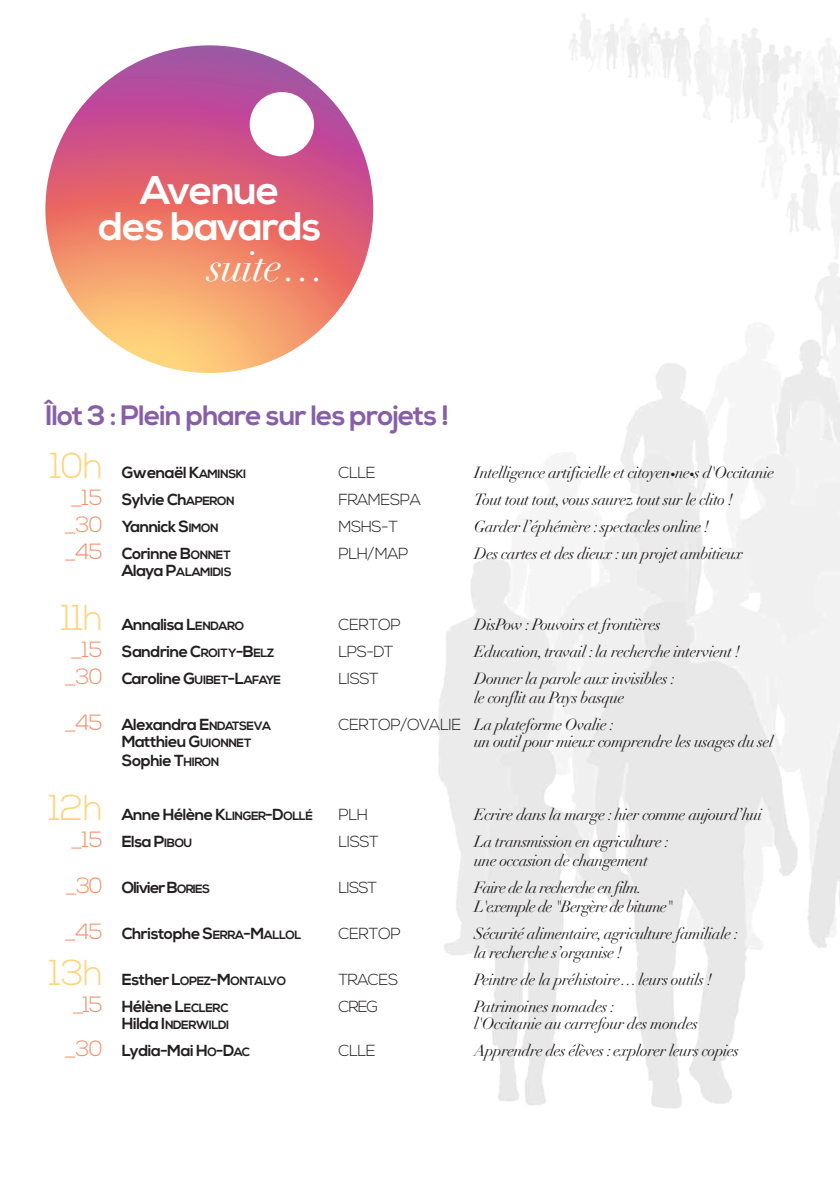
<style>
.page{position:relative;width:840px;height:1191px;background:#fff}
.page>*{position:absolute;margin:0;border:0;box-sizing:border-box;transform-origin:0 0}
.t1{font:italic 42px "Didot";letter-spacing:-.025em;color:#fff}
.t2{font:700 40px/36px "Nexa";letter-spacing:-.025em;color:#fff;text-align:center}
.t3{font:300 36px "Nexa";letter-spacing:-.03em;color:#fed47e}
.t4{font:700 28px "Nexa";letter-spacing:-.03em;color:#875fa8}
.t5{font:italic 16px/19px "Didot";letter-spacing:-.03em;color:#231f20}
.t6{font:700 16px "Nexa";letter-spacing:-.03em;color:#231f20}
.t7{font:300 16px "Nexa";letter-spacing:-.03em;color:#231f20}
.t8{font:italic 16px/19px "Didot";letter-spacing:-.055em;color:#231f20}
.t9{font:700 16px "Nexa";letter-spacing:-.055em;color:#231f20}
.t10{font:700 12px "Nexa";letter-spacing:-.035em;color:#231f20}
.s1{font-size:12px}
.s2{font-size:10px}
.s3{font-weight:300;font-size:22px;color:#f2916c}
.s4{font-size:16px}
.s5{font-family:"Nexa";font-weight:300;font-style:normal}
</style>
<div class="page">
<svg style="left:45px;top:45px;width:328px;height:328px;background:#de757a"></svg>
<div style="left:249px;top:92px;width:65px;height:64px;background:#fff;border-radius:50%"></div>
<h2 class="t2" style="left:98px;top:174px;width:224px">Avenue<br>des bavards</h2>
<h1 class="t1" style="left:208px;top:241px;width:117px">suite…</h1>
<h3 class="t4" style="left:45px;top:399px;width:405px">Îlot 3 : Plein phare sur les projets !</h3>
<h3 class="t3" style="left:50px;top:445px;width:54px">10h</h3>
<p class="t6" style="left:122px;top:463px;width:126px">Gwenaël K<span class="s1">AMINSKI</span></p>
<p class="t7" style="left:338px;top:463px;width:39px">CLLE</p>
<p class="t5" style="left:474px;top:463px;width:301px">Intelligence artificielle et citoyen<span class="s2">•</span>ne<span class="s2">•</span>s d'Occitanie</p>
<p class="t6" style="left:71px;top:490px;width:165px"><span class="s3">_15</span> Sylvie Ch<span class="s1">APERON</span></p>
<p class="t7" style="left:338px;top:490px;width:84px">FRAMESPA</p>
<p class="t5" style="left:474px;top:490px;width:260px">Tout tout tout, vous saurez tout sur le clito !</p>
<p class="t6" style="left:65px;top:517px;width:155px"><span class="s3">_30</span> Yannick S<span class="s1">IMON</span></p>
<p class="t7" style="left:338px;top:517px;width:61px">MSHS-T</p>
<p class="t5" style="left:474px;top:517px;width:237px">Garder l’éphémère :spectacles online !</p>
<p class="t6" style="left:65px;top:544px;width:167px"><span class="s3">_45</span> Corinne B<span class="s1">ONNET</span></p>
<p class="t7" style="left:338px;top:544px;width:72px">PLH/MAP</p>
<p class="t5" style="left:474px;top:544px;width:271px">Des cartes et des dieux :un projet ambitieux</p>
<p class="t10" style="left:122px;top:564px;width:111px"><span class="s4">Alaya P</span>ALAMIDIS</p>
<h3 class="t3" style="left:61px;top:597px;width:43px">11h</h3>
<p class="t6" style="left:122px;top:615px;width:124px">Annalisa L<span class="s1">ENDARO</span></p>
<p class="t7" style="left:338px;top:615px;width:64px">CERTOP</p>
<p class="t5" style="left:474px;top:615px;width:188px">DisPow :Pouvoirs et frontières</p>
<p class="t6" style="left:71px;top:642px;width:204px"><span class="s3">_15</span> Sandrine C<span class="s1">ROITY</span>-B<span class="s1">ELZ</span></p>
<p class="t7" style="left:338px;top:642px;width:57px">LPS-DT</p>
<p class="t5" style="left:474px;top:642px;width:267px">Education,travail :la recherche intervient !</p>
<p class="t6" style="left:65px;top:669px;width:218px"><span class="s3">_30</span> Caroline G<span class="s1">UIBET</span>-L<span class="s1">AFAYE</span></p>
<p class="t7" style="left:338px;top:669px;width:42px">LISST</p>
<p class="t5" style="left:474px;top:669px;width:202px">Donner la parole aux invisibles : le conflit au Pays basque</p>
<p class="t6" style="left:65px;top:715px;width:208px"><span class="s3">_45</span> Alexandra E<span class="s1">NDATSEVA</span></p>
<p class="t5" style="left:338px;top:715px;width:277px"><span class="s5">CERTOP/OVALIE</span> La plateforme Ovalie :</p>
<p class="t6" style="left:122px;top:732px;width:131px">Matthieu G<span class="s1">UIONNET</span></p>
<p class="t5" style="left:474px;top:732px;width:301px">un outil pour mieux comprendre les usages du sel</p>
<p class="t6" style="left:122px;top:751px;width:99px">Sophie T<span class="s1">HIRON</span></p>
<h3 class="t3" style="left:49px;top:787px;width:55px">12h</h3>
<p class="t6" style="left:122px;top:805px;width:193px">Anne Hélène K<span class="s1">LINGER</span>-D<span class="s1">OLLÉ</span></p>
<p class="t7" style="left:338px;top:805px;width:31px">PLH</p>
<p class="t5" style="left:474px;top:805px;width:289px">Ecrire dans la marge :hier comme aujourd’hui</p>
<p class="t6" style="left:71px;top:832px;width:123px"><span class="s3">_15</span> Elsa P<span class="s1">IBOU</span></p>
<p class="t7" style="left:338px;top:832px;width:42px">LISST</p>
<p class="t5" style="left:474px;top:832px;width:197px">La transmission en agriculture : une occasion de changement</p>
<p class="t9" style="left:66px;top:878px;width:146px"><span class="s3">_30</span> OlivierB<span class="s1">ORIES</span></p>
<p class="t7" style="left:338px;top:878px;width:40px">LISST</p>
<p class="t8" style="left:474px;top:878px;width:200px">Faire de la recherche enfilm.<br>L'exemple de "Bergère de bitume"</p>
<p class="t6" style="left:65px;top:924px;width:238px"><span class="s3">_45</span> Christophe S<span class="s1">ERRA</span>-M<span class="s1">ALLOL</span></p>
<p class="t7" style="left:338px;top:924px;width:64px">CERTOP</p>
<p class="t5" style="left:474px;top:924px;width:266px">Sécurité alimentaire,agriculture familiale : la recherche s’organise !</p>
<h3 class="t3" style="left:49px;top:952px;width:55px">13h</h3>
<p class="t10" style="left:122px;top:973px;width:166px"><span class="s4">Esther L</span>OPEZ<span class="s4">-M</span>ONTALVO</p>
<p class="t7" style="left:338px;top:970px;width:61px">TRACES</p>
<p class="t5" style="left:474px;top:970px;width:239px">Peintre de la préhistoire… leurs outils !</p>
<p class="t6" style="left:73px;top:997px;width:157px"><span class="s3">_15</span> Hélène L<span class="s1">ECLERC</span></p>
<p class="t7" style="left:338px;top:997px;width:41px">CREG</p>
<p class="t5" style="left:474px;top:997px;width:142px">Patrimoines nomades :</p>
<p class="t10" style="left:122px;top:1017px;width:109px"><span class="s4">Hilda I</span>NDERWILDI</p>
<p class="t5" style="left:474px;top:1014px;width:225px">l'Occitanie au carrefour des mondes</p>
<p class="t6" style="left:65px;top:1041px;width:186px"><span class="s3">_30</span> Lydia-Mai H<span class="s1">O</span>-D<span class="s1">AC</span></p>
<p class="t7" style="left:338px;top:1041px;width:39px">CLLE</p>
<p class="t5" style="left:474px;top:1041px;width:266px">Apprendre des élèves : explorer leurs copies</p>
</div>
